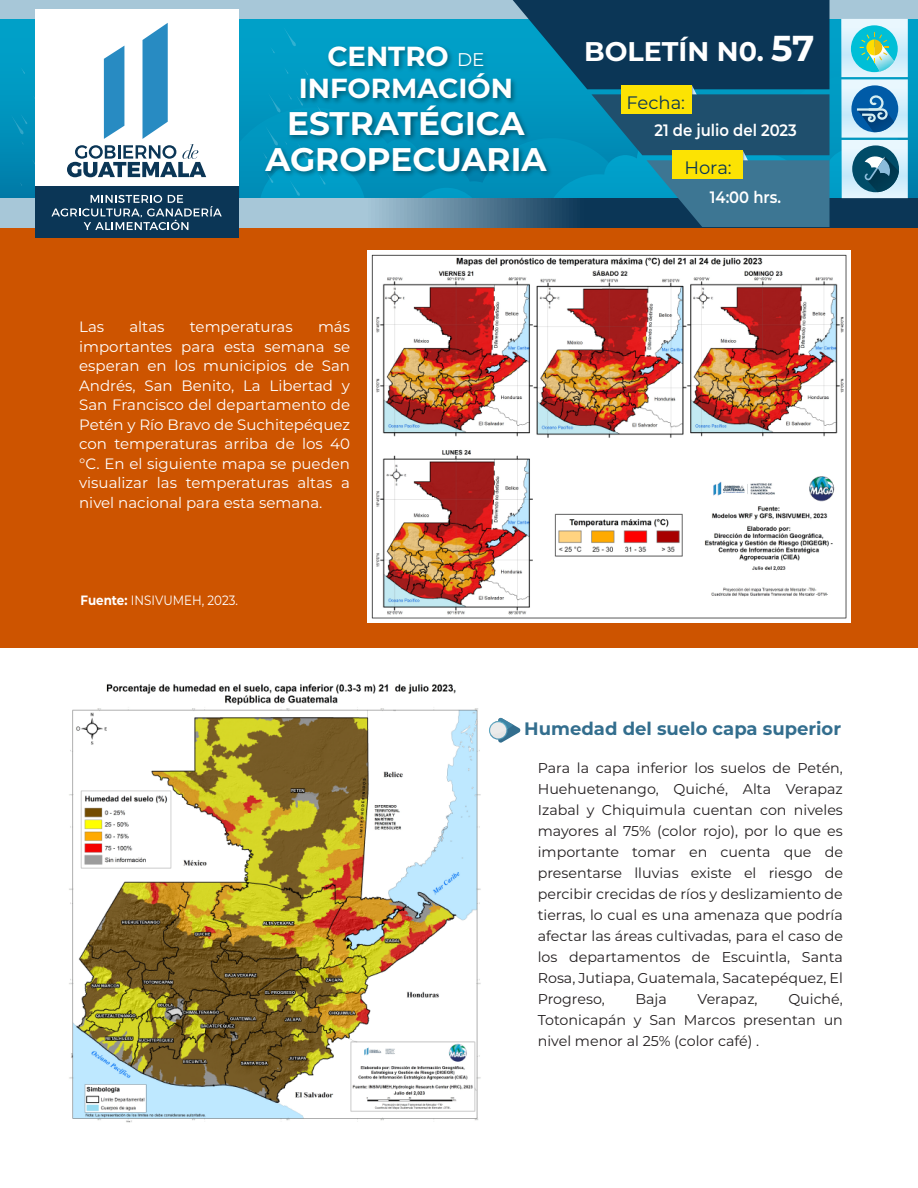
<style>
.page{position:relative;width:918px;height:1188px;background:#fff}
.page>*{position:absolute;margin:0;border:0;box-sizing:border-box;transform-origin:0 0}
.t1{font:700 32.7px "Montserrat";color:#fff}
.t2{font:700 27.6px/32.4px "Montserrat";color:#fff;text-align:center}
.t3{font:700 27px "Montserrat";color:#fff}
.t4{font:700 18px "Montserrat";color:#336e8e}
.t5{font:18px "Montserrat";color:#0a3656}
.t6{font:600 16.5px "Montserrat";color:#fff;scale:.9 1}
.t7{font:15px/19.5px "Montserrat";color:#fff;text-align:justify}
.t8{font:14.25px/21px "Montserrat";color:#231f20;text-align:justify}
.t9{font:13.5px "Montserrat";color:#fff;scale:.88 1}
.s1{font-weight:400;font-size:18.3px}
.s2{font-size:36px}
.s3{font-weight:700}
</style>
<div class="page">
<img style="left:69px;top:683px;width:412px;height:440px">
<div style="left:0;top:227px;width:918px;height:421px;background:#cd5400"></div>
<svg style="left:489px;top:717px;width:32px;height:26px"></svg>
<img style="left:368px;top:250px;width:482px;height:373px">
<svg style="left:0;top:19px;width:918px;height:179px;background:#0594bd"></svg>
<div style="left:0;top:0;width:918px;height:19px;background:#a7c7d8"></div>
<svg style="left:34px;top:29px;width:1px;height:21px"></svg>
<svg style="left:31px;top:158px;width:4px;height:13px"></svg>
<svg style="left:19px;top:181px;width:3px;height:5px"></svg>
<svg style="left:20px;top:66px;width:5px;height:8px"></svg>
<svg style="left:32px;top:94px;width:3px;height:12px"></svg>
<svg style="left:11px;top:113px;width:16px;height:32px"></svg>
<svg style="left:0;top:198px;width:918px;height:29px;background:#6f93a9"></svg>
<div style="left:35px;top:9px;width:203px;height:216px;background:#fff"></div>
<div style="left:35px;top:187px;width:203px;height:51px;background:#0b3656"></div>
<svg style="left:51px;top:195px;width:171px;height:35px"></svg>
<svg style="left:67px;top:23px;width:139px;height:154px"></svg>
<svg style="left:899px;top:19px;width:9px;height:58px"></svg>
<svg style="left:899px;top:79px;width:9px;height:59px"></svg>
<svg style="left:899px;top:140px;width:9px;height:58px"></svg>
<svg style="left:240px;top:0;width:659px;height:227px;background:#247e9b"></svg>
<div style="left:673px;top:151px;width:70px;height:28px;background:#fce303"></div>
<h2 class="t2" style="left:299px;top:39px;width:215px">CENTRO <span class="s1">DE<br></span>INFORMACIÓN</h2>
<h1 class="t1" style="left:287px;top:99px;width:239px">ESTRATÉGICA</h1>
<h1 class="t1" style="left:265px;top:135px;width:283px">AGROPECUARIA</h1>
<h3 class="t3" style="left:584px;top:32px;width:232px">BOLETÍN N0. <span class="s2">57</span></h3>
<p class="t5" style="left:627px;top:90px;width:60px">Fecha:</p>
<p class="t6" style="left:655px;top:118px;width:160px">21 de julio del 2023</p>
<p class="t5" style="left:684px;top:155px;width:49px">Hora:</p>
<p class="t6" style="left:710px;top:185px;width:81px">14:00 hrs.</p>
<p class="t7" style="left:79px;top:316px;width:27px">Las</p>
<p class="t7" style="left:129px;top:316px;width:37px">altas</p>
<p class="t7" style="left:190px;top:316px;width:104px">temperaturas</p>
<p class="t7" style="left:79px;top:316px;width:272px;text-indent:239px">más importantes para esta semana se esperan en los municipios de San Andrés, San Benito, La Libertad y San Francisco del departamento de Petén y Río Bravo de Suchitepéquez con temperaturas arriba de los 40 °C. En el siguiente mapa se pueden visualizar las temperaturas altas a nivel nacional para esta semana.</p>
<p class="t9" style="left:81px;top:591px;width:180px"><span class="s3">Fuente:</span> INSIVUMEH, 2023.</p>
<p class="t4" style="left:524px;top:715px;width:318px">Humedad del suelo capa superior</p>
<p class="t8" style="left:538px;top:757px;width:307px">Para la capa inferior los suelos de Petén, Huehuetenango, Quiché, Alta Verapaz Izabal y Chiquimula cuentan con niveles mayores al 75% (color rojo), por lo que es importante tomar en cuenta que de presentarse lluvias existe el riesgo de percibir crecidas de ríos y deslizamiento de tierras, lo cual es una amenaza que podría afectar las áreas cultivadas, para el caso de los departamentos de Escuintla, Santa Rosa, Jutiapa, Guatemala, Sacatepéquez, El Progreso,</p>
<p class="t8" style="left:538px;top:988px;width:307px;text-indent:251px">Quiché, Totonicapán y San Marcos presentan un nivel menor al 25% (color café) .</p>
<p class="t8" style="left:635px;top:988px;width:33px">Baja</p>
<p class="t8" style="left:698px;top:988px;width:62px">Verapaz,</p>
</div>
